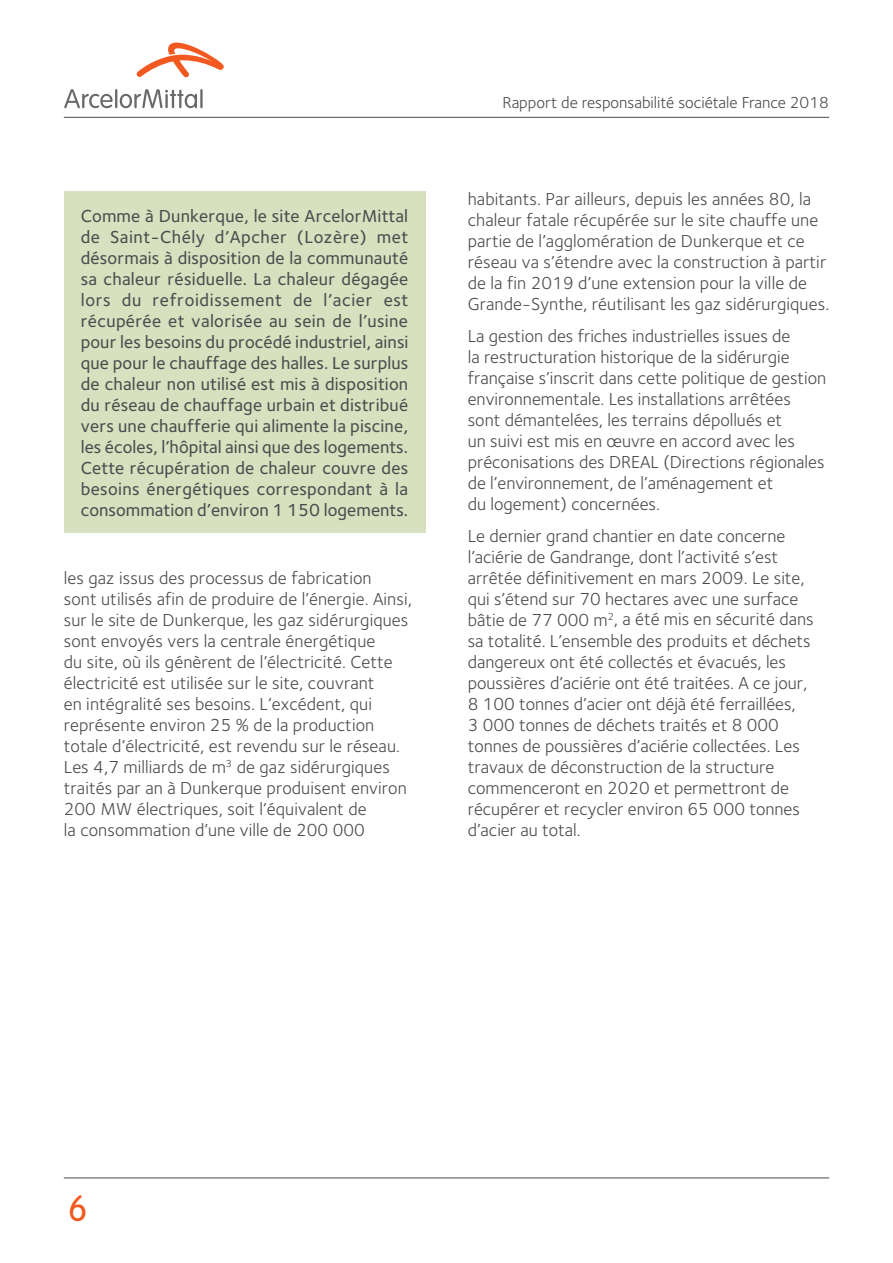
<style>
.page{position:relative;width:893px;height:1263px;background:#fff}
.page>*{position:absolute;margin:0;border:0;box-sizing:border-box;transform-origin:0 0}
.t1{font:300 36px "VAG Rounded Std";color:#f15921}
.t2{font:18px/21px "Foundry Sterling";color:#4a4d4d}
.t3{font:500 18px/21px "Foundry Sterling";letter-spacing:.005em;color:#4a4d4d;text-align:justify}
.t4{font:16.5px "Foundry Sterling";color:#4a4d4d}
</style>
<div class="page">
<svg style="left:137px;top:43px;width:87px;height:34px"></svg>
<hr style="left:200px;top:89px;width:3px;height:19px;background:#69696c">
<svg style="left:64px;top:89px;width:133px;height:19px"></svg>
<hr style="left:64px;top:117px;width:765px;height:1px;background:#4a4d4d">
<hr style="left:64px;top:1177px;width:765px;height:1px;background:#4a4d4d">
<div style="left:64px;top:191px;width:361px;height:342px;background:#d7e1bf"></div>
<p class="t3" style="left:81px;top:205px;width:329px">Comme à Dunkerque, le site ArcelorMittal de Saint-Chély d’Apcher (Lozère) met désormais à disposition de la communauté sa chaleur résiduelle. La chaleur dégagée lors du refroidissement de l’acier est récupérée et valorisée au sein de l’usine pour les besoins du procédé industriel, ainsi que pour le chauffage des halles. Le surplus de chaleur non utilisé est mis à disposition du réseau de chauffage urbain et distribué vers une chaufferie qui alimente la piscine, les écoles, l’hôpital ainsi que des logements.<br>Cette récupération de chaleur couvre des besoins énergétiques correspondant à la consommation d’environ 1 150 logements.</p>
<p class="t2" style="left:64px;top:567px;width:350px">les gaz issus des processus de fabrication<br>sont utilisés afin de produire de l’énergie. Ainsi, sur le site de Dunkerque, les gaz sidérurgiques sont envoyés vers la centrale énergétique<br>du site, où ils génèrent de l’électricité. Cette électricité est utilisée sur le site, couvrant<br>en intégralité ses besoins. L’excédent, qui représente environ 25 % de la production totale d’électricité, est revendu sur le réseau.<br>Les 4,7 milliards de m<sup>3</sup> de gaz sidérurgiques traités par an à Dunkerque produisent environ 200 MW électriques, soit l’équivalent de<br>la consommation d’une ville de 200 000</p>
<p class="t4" style="left:503px;top:91px;width:328px">Rapport de responsabilité sociétale France 2018</p>
<p class="t2" style="left:468px;top:188px;width:363px">habitants. Par ailleurs, depuis les années 80, la chaleur fatale récupérée sur le site chauffe une partie de l’agglomération de Dunkerque et ce réseau va s’étendre avec la construction à partir de la fin 2019 d’une extension pour la ville de Grande-Synthe, réutilisant les gaz sidérurgiques.</p>
<p class="t2" style="left:468px;top:325px;width:360px">La gestion des friches industrielles issues de<br>la restructuration historique de la sidérurgie française s’inscrit dans cette politique de gestion environnementale. Les installations arrêtées sont démantelées, les terrains dépollués et<br>un suivi est mis en œuvre en accord avec les préconisations des DREAL (Directions régionales de l’environnement, de l’aménagement et<br>du logement) concernées.</p>
<p class="t2" style="left:468px;top:524px;width:347px">Le dernier grand chantier en date concerne l’aciérie de Gandrange, dont l’activité s’est arrêtée définitivement en mars 2009. Le site, qui s’étend sur 70 hectares avec une surface bâtie de 77 000 m<sup>2</sup>, a été mis en sécurité dans sa totalité. L’ensemble des produits et déchets dangereux ont été collectés et évacués, les poussières d’aciérie ont été traitées. A ce jour, 8 100 tonnes d’acier ont déjà été ferraillées,<br>3 000 tonnes de déchets traités et 8 000 tonnes de poussières d’aciérie collectées. Les travaux de déconstruction de la structure commenceront en 2020 et permettront de récupérer et recycler environ 65 000 tonnes d’acier au total.</p>
<h1 class="t1" style="left:68px;top:1188px;width:21px">6</h1>
</div>
